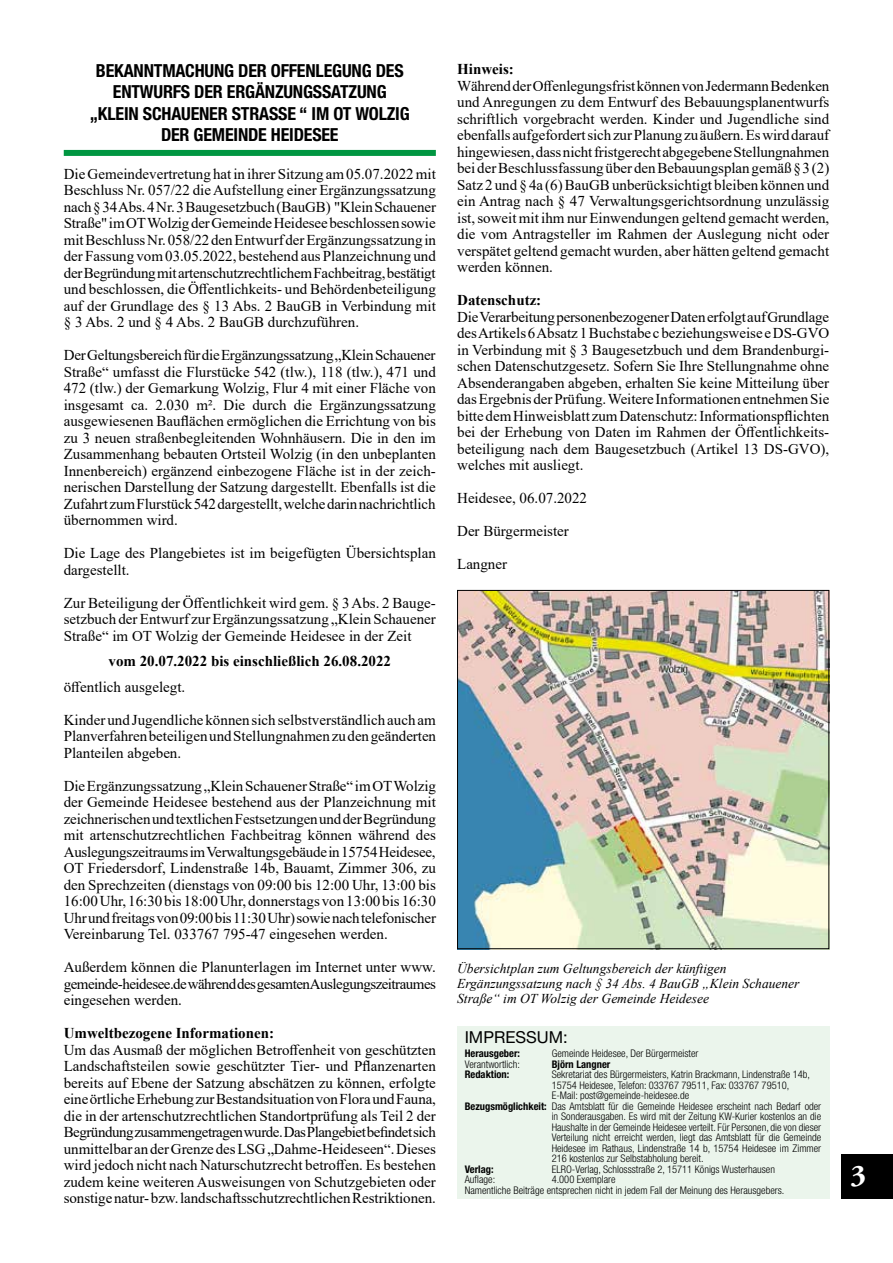
<style>
.page{position:relative;width:893px;height:1263px;background:#fff}
.page>*{position:absolute;margin:0;border:0;box-sizing:border-box;transform-origin:0 0}
.t1{font:700 30px "Adobe Garamond Pro";color:#fff}
.t2{font:700 condensed 18px/21.6px "Helvetica Neue LT Std";letter-spacing:-.01em;color:#000;text-align:center}
.t3{font:16.5px "Helvetica Neue LT Std";color:#000}
.t4{font:15px/16.5px "Times New Roman";color:#000;text-align:justify}
.t5{font:700 15px "Times New Roman";color:#000}
.t6{font:italic 13.5px/15px "Times New Roman";color:#000}
.t7{font:300 condensed 10.5px/10.5px "Helvetica Neue LT Std";color:#000}
.t8{font:700 condensed 10.5px "Helvetica Neue LT Std";color:#000}
.s1{font-weight:700}
</style>
<div class="page">
<div style="left:842px;top:1154px;width:51px;height:45px;background:#000"></div>
<div style="left:457px;top:1026px;width:372px;height:173px;background:#ebf5ec"></div>
<div style="left:64px;top:150px;width:372px;height:6px;background:#009641"></div>
<img style="left:459px;top:592px;width:368px;height:355px">
<div style="left:457px;top:590px;width:372px;height:359px;border:1px solid #000"></div>
<p class="t2" style="left:90px;top:59px;width:321px">BEKANNTMACHUNG DER OFFENLEGUNG DES<br>ENTWURFS DER ERGÄNZUNGSSATZUNG „KLEIN SCHAUENER STRASSE “ IM OT WOLZIG<br>DER GEMEINDE HEIDESEE</p>
<p class="t4" style="left:64px;top:165px;width:374px">Die Gemeindevertretung hat in ihrer Sitzung am 05.07.2022 mit Beschluss Nr. 057/22 die Aufstellung einer Ergänzungssatzung nach § 34 Abs. 4 Nr. 3 Baugesetzbuch (BauGB) "Klein Schauener Straße" im OT Wolzig der Gemeinde Heidesee beschlossen sowie mit Beschluss Nr. 058/22 den Entwurf der Ergänzungssatzung in der Fassung vom 03.05.2022, bestehend aus Planzeichnung und der Begründung mit artenschutzrechtlichem Fachbeitrag, bestätigt und beschlossen, die Öffentlichkeits- und Behördenbeteiligung auf der Grundlage des § 13 Abs. 2 BauGB in Verbindung mit § 3 Abs. 2 und § 4 Abs. 2 BauGB durchzuführen.</p>
<p class="t4" style="left:64px;top:346px;width:374px">Der Geltungsbereich für die Ergänzungssatzung „Klein Schauener Straße“ umfasst die Flurstücke 542 (tlw.), 118 (tlw.), 471 und 472 (tlw.) der Gemarkung Wolzig, Flur 4 mit einer Fläche von insgesamt ca. 2.030 m². Die durch die Ergänzungssatzung ausgewiesenen Bauflächen ermöglichen die Errichtung von bis zu 3 neuen straßenbegleitenden Wohnhäusern. Die in den im Zusammenhang bebauten Ortsteil Wolzig (in den unbeplanten Innenbereich) ergänzend einbezogene Fläche ist in der zeich&shy;nerischen Darstellung der Satzung dargestellt. Ebenfalls ist die Zufahrt zum Flurstück 542 dargestellt, welche darin nachrichtlich übernommen wird.</p>
<p class="t4" style="left:64px;top:544px;width:374px">Die Lage des Plangebietes ist im beigefügten Übersichtsplan dargestellt.</p>
<p class="t4" style="left:64px;top:594px;width:374px">Zur Beteiligung der Öffentlichkeit wird gem. § 3 Abs. 2 Bauge&shy;setzbuch der Entwurf zur Ergänzungssatzung „Klein Schauener Straße“ im OT Wolzig der Gemeinde Heidesee in der Zeit</p>
<p class="t5" style="left:109px;top:650px;width:284px">vom 20.07.2022 bis einschließlich 26.08.2022</p>
<p class="t4" style="left:64px;top:678px;width:123px">öffentlich ausgelegt.</p>
<p class="t4" style="left:64px;top:711px;width:374px">Kinder und Jugendliche können sich selbstverständlich auch am Planverfahren beteiligen und Stellungnahmen zu den geänderten Planteilen abgeben.</p>
<p class="t4" style="left:64px;top:777px;width:374px">Die Ergänzungssatzung „Klein Schauener Straße“ im OT Wolzig der Gemeinde Heidesee bestehend aus der Planzeichnung mit zeichnerischen und textlichen Festsetzungen und der Begründung mit artenschutzrechtlichen Fachbeitrag können während des Auslegungszeitraums im Verwaltungsgebäude in 15754 Heidesee, OT Friedersdorf, Lindenstraße 14b, Bauamt, Zimmer 306, zu den Sprechzeiten (dienstags von 09:00 bis 12:00 Uhr, 13:00 bis 16:00 Uhr, 16:30 bis 18:00 Uhr, donnerstags von 13:00 bis 16:30<br>Uhr und freitags von 09:00 bis 11:30 Uhr) sowie nach telefonischer Vereinbarung Tel. 033767 795-47 eingesehen werden.</p>
<p class="t4" style="left:64px;top:958px;width:374px">Außerdem können die Planunterlagen im Internet unter www. gemeinde-heidesee.de während des gesamten Auslegungszeitraumes eingesehen werden.</p>
<p class="t5" style="left:64px;top:1022px;width:212px">Umweltbezogene Informationen:</p>
<p class="t4" style="left:64px;top:1041px;width:374px">Um das Ausmaß der möglichen Betroffenheit von geschützten Landschaftsteilen sowie geschützter Tier- und Pflanzenarten bereits auf Ebene der Satzung abschätzen zu können, erfolgte eine örtliche Erhebung zur Bestandsituation von Flora und Fauna, die in der artenschutzrechtlichen Standortprüfung als Teil 2 der Begründung zusammengetragen wurde. Das Plangebiet befindet sich unmittelbar an der Grenze des LSG „Dahme-Heideseen“. Dieses wird jedoch nicht nach Naturschutzrecht betroffen. Es bestehen zudem keine weiteren Ausweisungen von Schutzgebieten oder sonstige natur- bzw. landschaftsschutzrechtlichen Restriktionen.</p>
<p class="t5" style="left:457px;top:58px;width:58px">Hinweis:</p>
<p class="t4" style="left:457px;top:77px;width:374px">Während der Offenlegungsfrist können von Jedermann Bedenken und Anregungen zu dem Entwurf des Bebauungsplanentwurfs schriftlich vorgebracht werden. Kinder und Jugendliche sind ebenfalls aufgefordert sich zur Planung zu äußern. Es wird darauf hingewiesen, dass nicht fristgerecht abgegebene Stellungnahmen bei der Beschlussfassung über den Bebauungsplan gemäß § 3 (2)<br>Satz 2 und § 4a (6) BauGB unberücksichtigt bleiben können und ein Antrag nach § 47 Verwaltungsgerichtsordnung unzulässig ist, soweit mit ihm nur Einwendungen geltend gemacht werden, die vom Antragsteller im Rahmen der Auslegung nicht oder verspätet geltend gemacht wurden, aber hätten geltend gemacht werden können.</p>
<p class="t5" style="left:457px;top:289px;width:86px">Datenschutz:</p>
<p class="t4" style="left:457px;top:308px;width:374px">Die Verarbeitung personenbezogener Daten erfolgt auf Grundlage des Artikels 6 Absatz 1 Buchstabe c beziehungsweise e DS-GVO in Verbindung mit § 3 Baugesetzbuch und dem Brandenburgi&shy;schen Datenschutzgesetz. Sofern Sie Ihre Stellungnahme ohne Absenderangaben abgeben, erhalten Sie keine Mitteilung über das Ergebnis der Prüfung. Weitere Informationen entnehmen Sie bitte dem Hinweisblatt zum Datenschutz: Informationspflichten bei der Erhebung von Daten im Rahmen der Öffentlichkeits&shy;beteiligung nach dem Baugesetzbuch (Artikel 13 DS-GVO), welches mit ausliegt.</p>
<p class="t4" style="left:457px;top:489px;width:131px">Heidesee, 06.07.2022</p>
<p class="t4" style="left:457px;top:522px;width:113px">Der Bürgermeister</p>
<p class="t4" style="left:457px;top:555px;width:51px">Langner</p>
<p class="t6" style="left:457px;top:960px;width:344px">Übersichtplan zum Geltungsbereich der künftigen<br>Ergänzungssatzung nach § 34 Abs. 4 BauGB „Klein Schauener<br>Straße“ im OT Wolzig der Gemeinde Heidesee</p>
<p class="t3" style="left:465px;top:1027px;width:104px">IMPRESSUM:</p>
<p class="t8" style="left:465px;top:1047px;width:57px">Herausgeber:</p>
<p class="t7" style="left:552px;top:1048px;width:148px">Gemeinde Heidesee, Der Bürgermeister</p>
<p class="t7" style="left:465px;top:1059px;width:57px">Verantwortlich:</p>
<p class="t8" style="left:552px;top:1058px;width:60px">Björn Langner</p>
<p class="t8" style="left:465px;top:1068px;width:46px">Redaktion:</p>
<p class="t7" style="left:552px;top:1069px;width:260px">Sekretariat des Bürgermeisters, Katrin Brackmann, Lindenstraße 14b,</p>
<p class="t7" style="left:552px;top:1080px;width:239px">15754 Heidesee, Telefon: 033767 79511, Fax: 033767 79510,</p>
<p class="t7" style="left:552px;top:1090px;width:139px">E-Mail: post@gemeinde-heidesee.de</p>
<p class="t7" style="left:465px;top:1101px;width:358px"><span class="s1">Bezugsmöglichkeit:</span> Das Amtsblatt für die Gemeinde Heidesee erscheint nach Bedarf oder</p>
<p class="t7" style="left:552px;top:1111px;width:271px">in Sonderausgaben. Es wird mit der Zeitung KW-Kurier kostenlos an die</p>
<p class="t7" style="left:552px;top:1122px;width:271px">Haushalte in der Gemeinde Heidesee verteilt. Für Personen, die von dieser</p>
<p class="t7" style="left:552px;top:1132px;width:271px">Verteilung nicht erreicht werden, liegt das Amtsblatt für die Gemeinde</p>
<p class="t7" style="left:552px;top:1143px;width:271px">Heidesee im Rathaus, Lindenstraße 14 b, 15754 Heidesee im Zimmer</p>
<p class="t7" style="left:552px;top:1153px;width:153px">216 kostenlos zur Selbstabholung bereit.</p>
<p class="t8" style="left:465px;top:1163px;width:30px">Verlag:</p>
<p class="t7" style="left:552px;top:1164px;width:225px">ELRO-Verlag, Schlossstraße 2, 15711 Königs Wusterhausen</p>
<p class="t7" style="left:465px;top:1174px;width:32px">Auflage:</p>
<p class="t7" style="left:465px;top:1174px;width:321px;text-indent:87px">4.000 Exemplare<br>Namentliche Beiträge entsprechen nicht in jedem Fall der Meinung des Herausgebers.</p>
<h1 class="t1" style="left:850px;top:1158px;width:17px">3</h1>
</div>
